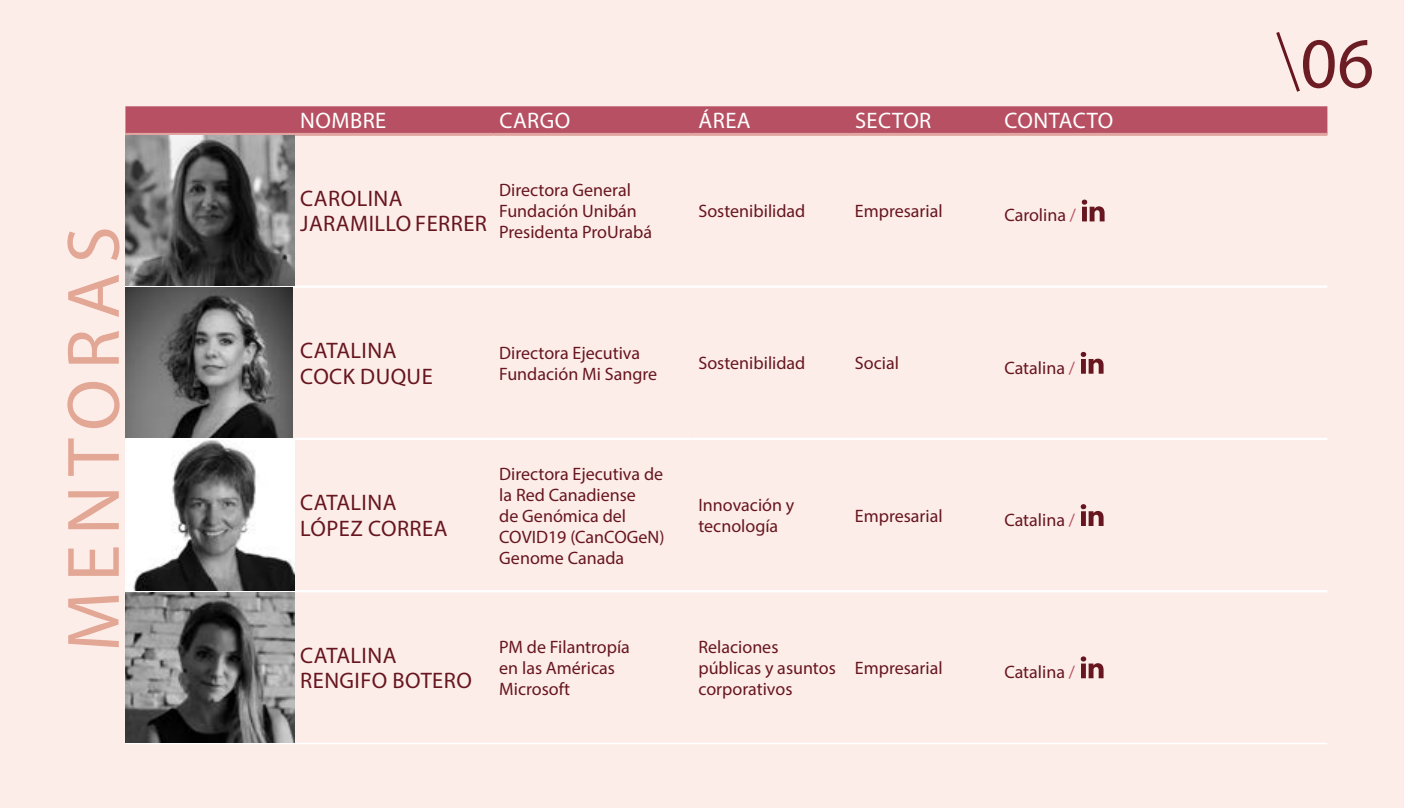
<style>
.page{position:relative;width:1404px;height:808px;background:#fff}
.page>*{position:absolute;margin:0;border:0;box-sizing:border-box;transform-origin:0 0}
.t1{font:75px "Myriad Pro";letter-spacing:.13em;color:#e3a796}
.t2{font:72px "Myriad Pro";color:#6c1d24}
.t3{font:22.5px/25.5px "Myriad Pro";letter-spacing:.02em;color:#67161f}
.t4{font:22.5px "Myriad Pro";letter-spacing:.02em;color:#fff}
.t5{font:18px/21px "Myriad Pro";color:#67161f}
.s1{color:#b75062}
</style>
<div class="page">
<div style="left:0;top:0;width:1403px;height:808px;background:#fdede9"></div>
<svg style="left:1276px;top:32px;width:24px;height:60px"></svg>
<svg style="left:125px;top:106px;width:1202px;height:27px;background:#b75263"></svg>
<hr style="left:125px;top:133px;width:169px;height:3px;background:#e0a5a0">
<hr style="left:294px;top:133px;width:199px;height:3px;background:#e0a5a0">
<hr style="left:493px;top:133px;width:199px;height:3px;background:#e0a5a0">
<hr style="left:692px;top:133px;width:156px;height:3px;background:#e0a5a0">
<hr style="left:848px;top:133px;width:150px;height:3px;background:#e0a5a0">
<hr style="left:998px;top:133px;width:329px;height:3px;background:#e0a5a0">
<hr style="left:125px;top:743px;width:169px;height:1px;background:#fff">
<hr style="left:294px;top:743px;width:199px;height:1px;background:#fff">
<hr style="left:493px;top:743px;width:199px;height:1px;background:#fff">
<hr style="left:692px;top:743px;width:156px;height:1px;background:#fff">
<hr style="left:848px;top:743px;width:150px;height:1px;background:#fff">
<hr style="left:998px;top:743px;width:329px;height:1px;background:#fff">
<hr style="left:125px;top:285px;width:169px;height:3px;background:#fff">
<hr style="left:294px;top:285px;width:199px;height:3px;background:#fff">
<hr style="left:493px;top:285px;width:199px;height:3px;background:#fff">
<hr style="left:692px;top:285px;width:156px;height:3px;background:#fff">
<hr style="left:848px;top:285px;width:150px;height:3px;background:#fff">
<hr style="left:998px;top:285px;width:329px;height:3px;background:#fff">
<hr style="left:125px;top:438px;width:169px;height:2px;background:#fff">
<hr style="left:294px;top:438px;width:199px;height:2px;background:#fff">
<hr style="left:493px;top:438px;width:199px;height:2px;background:#fff">
<hr style="left:692px;top:438px;width:156px;height:2px;background:#fff">
<hr style="left:848px;top:438px;width:150px;height:2px;background:#fff">
<hr style="left:998px;top:438px;width:329px;height:2px;background:#fff">
<hr style="left:125px;top:590px;width:169px;height:2px;background:#fff">
<hr style="left:294px;top:590px;width:199px;height:2px;background:#fff">
<hr style="left:493px;top:590px;width:199px;height:2px;background:#fff">
<hr style="left:692px;top:590px;width:156px;height:2px;background:#fff">
<hr style="left:848px;top:590px;width:150px;height:2px;background:#fff">
<hr style="left:998px;top:590px;width:329px;height:2px;background:#fff">
<img style="left:125px;top:136px;width:169px;height:149px">
<svg style="left:1081px;top:200px;width:23px;height:21px"></svg>
<img style="left:125px;top:288px;width:168px;height:150px">
<svg style="left:1080px;top:352px;width:23px;height:22px"></svg>
<img style="left:125px;top:440px;width:169px;height:150px">
<svg style="left:1080px;top:504px;width:23px;height:22px"></svg>
<img style="left:125px;top:592px;width:169px;height:151px">
<svg style="left:1080px;top:656px;width:23px;height:22px"></svg>
<h1 class="t1" style="left:47px;top:652px;width:427px;rotate:-90deg">MENTORAS</h1>
<p class="t4" style="left:300px;top:107px;width:88px">NOMBRE</p>
<p class="t4" style="left:499px;top:107px;width:72px">CARGO</p>
<p class="t4" style="left:698px;top:107px;width:54px">ÁREA</p>
<p class="t4" style="left:855px;top:107px;width:78px">SECTOR</p>
<p class="t4" style="left:1004px;top:107px;width:110px">CONTACTO</p>
<p class="t3" style="left:300px;top:185px;width:188px">CAROLINA<br>JARAMILLO FERRER</p>
<p class="t5" style="left:499px;top:179px;width:154px">Directora General<br>Fundación Unibán<br>Presidenta ProUrabá</p>
<p class="t5" style="left:698px;top:200px;width:108px">Sostenibilidad</p>
<p class="t5" style="left:854px;top:200px;width:89px">Empresarial</p>
<p class="t5" style="left:1004px;top:205px;width:73px">Carolina <span class="s1">/</span></p>
<p class="t3" style="left:300px;top:337px;width:134px">CATALINA<br>COCK DUQUE</p>
<p class="t5" style="left:499px;top:342px;width:159px">Directora Ejecutiva<br>Fundación Mi Sangre</p>
<p class="t5" style="left:698px;top:352px;width:108px">Sostenibilidad</p>
<p class="t5" style="left:854px;top:352px;width:46px">Social</p>
<p class="t5" style="left:1004px;top:357px;width:72px">Catalina <span class="s1">/</span></p>
<p class="t3" style="left:300px;top:490px;width:149px">CATALINA<br>LÓPEZ CORREA</p>
<p class="t5" style="left:499px;top:463px;width:167px">Directora Ejecutiva de la Red Canadiense<br>de Genómica del<br>COVID19 (CanCOGeN)<br>Genome Canada</p>
<p class="t5" style="left:698px;top:494px;width:97px">Innovación y tecnología</p>
<p class="t5" style="left:854px;top:505px;width:89px">Empresarial</p>
<p class="t5" style="left:1004px;top:509px;width:72px">Catalina <span class="s1">/</span></p>
<p class="t3" style="left:300px;top:642px;width:173px">CATALINA<br>RENGIFO BOTERO</p>
<p class="t5" style="left:499px;top:636px;width:132px">PM de Filantropía en las Américas<br>Microsoft</p>
<p class="t5" style="left:698px;top:636px;width:139px">Relaciones públicas y asuntos corporativos</p>
<p class="t5" style="left:854px;top:657px;width:89px">Empresarial</p>
<p class="t5" style="left:1004px;top:661px;width:72px">Catalina <span class="s1">/</span></p>
<h2 class="t2" style="left:1300px;top:19px;width:75px">06</h2>
</div>
